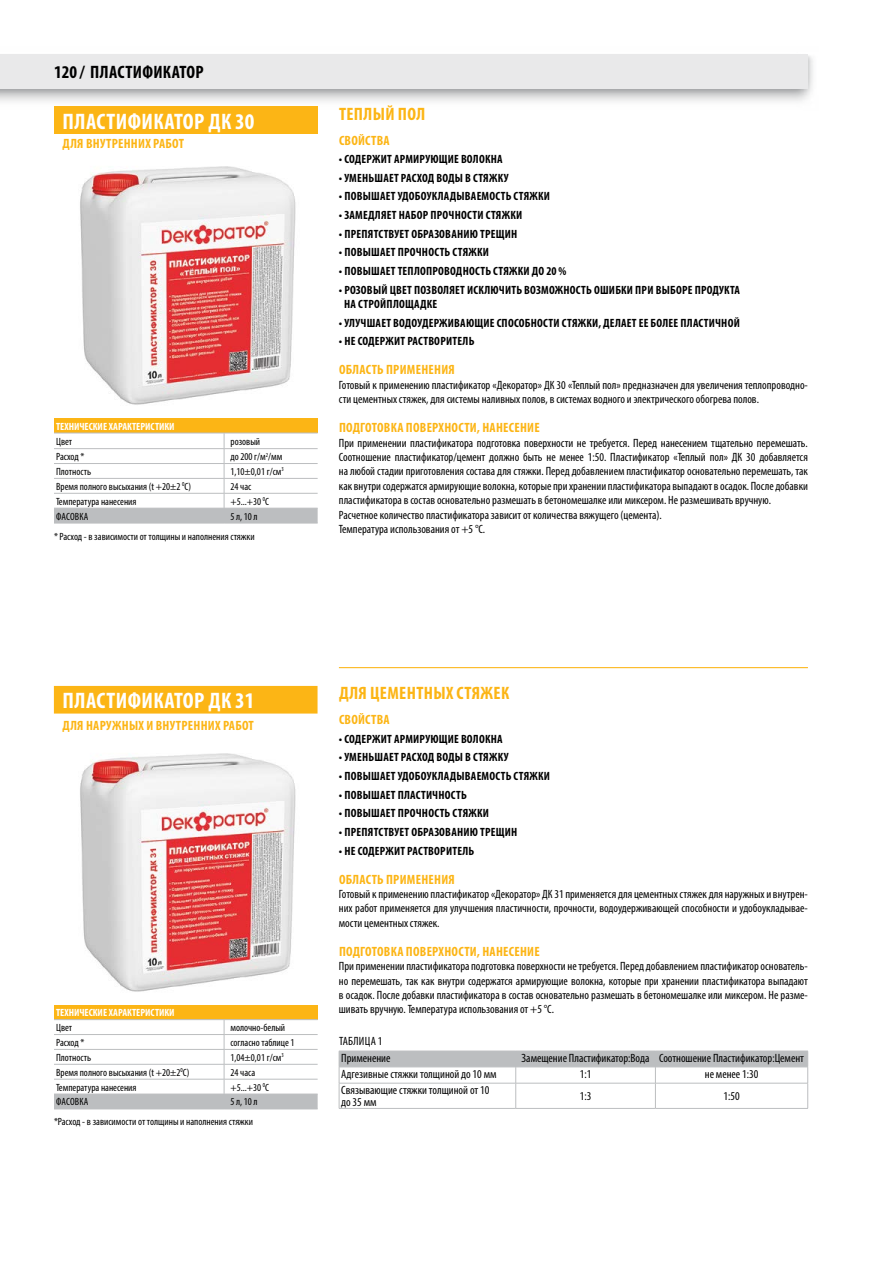
<style>
.page{position:relative;width:893px;height:1263px;background:#fff}
.page>*{position:absolute;margin:0;border:0;box-sizing:border-box;transform-origin:0 0}
.t1{font:700 condensed 22.5px "Myriad Pro";letter-spacing:.02em;color:#fff}
.t2{font:700 condensed 18px "Myriad Pro";letter-spacing:.02em;color:#fcb515}
.t3{font:700 condensed 18px "Myriad Pro";letter-spacing:.02em;color:#000}
.t4{font:700 condensed 13.5px "Myriad Pro";letter-spacing:.02em;color:#fcb515}
.t5{font:condensed 12px/14.4px "Myriad Pro";color:#000}
.t6{font:700 condensed 12px/14.4px "Myriad Pro";letter-spacing:.02em;color:#000}
.t7{font:condensed 10.5px "Myriad Pro";color:#000}
.t8{font:700 condensed 10.5px "Myriad Pro";letter-spacing:.015em;color:#fff}
</style>
<div class="page">
<div style="left:0;top:54px;width:808px;height:34px;background:#e9e9ea"></div>
<svg style="left:339px;top:1051px;width:469px;height:57px"></svg>
<hr style="left:339px;top:1108px;width:177px;height:1px;background:#bcbec0">
<hr style="left:516px;top:1108px;width:139px;height:1px;background:#bcbec0">
<hr style="left:655px;top:1108px;width:153px;height:1px;background:#bcbec0">
<img style="left:80px;top:166px;width:216px;height:239px">
<img style="left:80px;top:753px;width:216px;height:239px">
<div style="left:54px;top:418px;width:264px;height:15px;background:#fcb515"></div>
<svg style="left:54px;top:433px;width:264px;height:90px"></svg>
<hr style="left:54px;top:523px;width:170px;height:1px;background:#bcbec0">
<hr style="left:224px;top:523px;width:94px;height:1px;background:#bcbec0">
<hr style="left:224px;top:448px;width:94px;height:1px;background:#bcbec0">
<div style="left:54px;top:1005px;width:264px;height:15px;background:#fcb515"></div>
<hr style="left:54px;top:1019px;width:170px;height:1px;background:#bcbec0">
<hr style="left:224px;top:1019px;width:94px;height:1px;background:#bcbec0">
<svg style="left:54px;top:1020px;width:264px;height:89px"></svg>
<hr style="left:54px;top:1109px;width:170px;height:1px;background:#bcbec0">
<hr style="left:224px;top:1109px;width:94px;height:1px;background:#bcbec0">
<hr style="left:224px;top:1034px;width:94px;height:1px;background:#bcbec0">
<div style="left:54px;top:686px;width:264px;height:27px;background:#fcb515"></div>
<div style="left:54px;top:106px;width:264px;height:28px;background:#fcb515"></div>
<hr style="left:339px;top:667px;width:469px;height:1px;background:#fcb515">
<h2 class="t3" style="left:54px;top:61px;width:151px">120 / ПЛаСТИФИКАТОР</h2>
<h1 class="t1" style="left:63px;top:107px;width:91px">ПЛАСТИ ФИКАТОР</h1>
<h1 class="t1" style="left:209px;top:107px;width:47px">дк 30</h1>
<p class="t4" style="left:63px;top:135px;width:123px">для внутренних работ</p>
<p class="t8" style="left:56px;top:419px;width:6px">ТЕХНИЧЕ</p>
<p class="t8" style="left:89px;top:419px;width:26px">СКИЕ ХАРАКТЕРИ</p>
<p class="t8" style="left:151px;top:419px;width:11px">СТИКИ</p>
<p class="t7" style="left:56px;top:435px;width:18px">Цвет</p>
<p class="t7" style="left:230px;top:435px;width:31px">розовый</p>
<p class="t7" style="left:56px;top:450px;width:30px">Расход *</p>
<p class="t7" style="left:230px;top:450px;width:54px">до 200 г/м<sup>2</sup>/мм</p>
<p class="t7" style="left:56px;top:465px;width:37px">Плотность</p>
<p class="t7" style="left:230px;top:465px;width:55px">1,10±0,01 г/см<sup>3</sup></p>
<p class="t7" style="left:56px;top:480px;width:136px">Время полного высыхания (t +20±2 <sup>0</sup>С)</p>
<p class="t7" style="left:230px;top:480px;width:22px">24 час</p>
<p class="t7" style="left:56px;top:495px;width:82px">Температура нанесения</p>
<p class="t7" style="left:230px;top:495px;width:40px">+5...+30 <sup>0</sup>С</p>
<p class="t7" style="left:56px;top:510px;width:34px">Фасовка</p>
<p class="t7" style="left:230px;top:510px;width:29px">5 л, 10 л</p>
<p class="t7" style="left:54px;top:530px;width:202px">* Расход - в зависимости от толщины и наполнения стяжки</p>
<h2 class="t2" style="left:339px;top:103px;width:88px">ТЕПЛЫЙ ПОЛ</h2>
<p class="t4" style="left:339px;top:132px;width:52px">СВОЙСТВА</p>
<p class="t6" style="left:339px;top:152px;width:165px">• Содержит армирующие волокна</p>
<p class="t6" style="left:339px;top:170px;width:171px">• Уменьшает расход воды в стяжку</p>
<p class="t6" style="left:339px;top:189px;width:213px">• Повышает удобоукладываемость стяжки</p>
<p class="t6" style="left:339px;top:208px;width:185px">• Замедляет набор прочности стяжки</p>
<p class="t6" style="left:339px;top:226px;width:180px">• Препятствует образованию трещин</p>
<p class="t6" style="left:339px;top:245px;width:152px">• Повышает прочность стяжки</p>
<p class="t6" style="left:339px;top:264px;width:229px">• Повышает теплопроводность стяжки до 20 %</p>
<p class="t6" style="left:344px;top:282px;width:397px;text-indent:-5px">• Розовый цвет позволяет исключить возможность ошибки при выборе продукта на стройплощадке</p>
<p class="t6" style="left:339px;top:315px;width:402px">• Улучшает водоудерживающие способности стяжки, делает ее более пластичной</p>
<p class="t6" style="left:339px;top:334px;width:137px">• Не содержит растворитель</p>
<p class="t4" style="left:339px;top:361px;width:8px">ОБЛА</p>
<p class="t4" style="left:366px;top:361px;width:36px">СТЬ ПРИМЕНЕНИЯ</p>
<p class="t5" style="left:339px;top:377px;width:471px">Готовый к применению пластификатор «Декоратор» ДК 30 «Теплый пол» предназначен для увеличения теплопроводно&shy;сти цементных стяжек, для системы наливных полов, в системах водного и электрического обогрева полов.</p>
<p class="t4" style="left:339px;top:419px;width:151px">Подготовка поверхности, НАНЕ</p>
<p class="t4" style="left:509px;top:419px;width:13px">СЕНИЕ</p>
<p class="t5" style="left:339px;top:435px;width:471px">При применении пластификатора подготовка поверхности не требуется. Перед нанесением тщательно перемешать.<br>Соотношение пластификатор/цемент должно быть не менее 1:50. Пластификатор «Теплый пол» ДК 30 добавляется на любой стадии приготовления состава для стяжки. Перед добавлением пластификатор основательно перемешать, так как внутри содержатся армирующие волокна, которые при хранении пластификатора выпадают в осадок. После добавки пластификатора в состав основательно размешать в бетономешалке или миксером. Не размешивать вручную.<br>Расчетное количество пластификатора зависит от количества вяжущего (цемента).<br>Температура использования от +5 °С.</p>
<h1 class="t1" style="left:63px;top:687px;width:91px">ПЛАСТИ ФИКАТОР</h1>
<h1 class="t1" style="left:209px;top:687px;width:47px">дк 31</h1>
<p class="t4" style="left:63px;top:717px;width:193px">для наружных и внутренних работ</p>
<p class="t8" style="left:56px;top:1006px;width:6px">ТЕХНИЧЕ</p>
<p class="t8" style="left:89px;top:1006px;width:26px">СКИЕ ХАРАКТЕРИ</p>
<p class="t8" style="left:151px;top:1006px;width:11px">СТИКИ</p>
<p class="t7" style="left:56px;top:1021px;width:18px">Цвет</p>
<p class="t7" style="left:230px;top:1021px;width:56px">молочно-белый</p>
<p class="t7" style="left:56px;top:1036px;width:30px">Расход *</p>
<p class="t7" style="left:230px;top:1036px;width:66px">согласно таблице 1</p>
<p class="t7" style="left:56px;top:1051px;width:37px">Плотность</p>
<p class="t7" style="left:230px;top:1051px;width:55px">1,04±0,01 г/см<sup>3</sup></p>
<p class="t7" style="left:56px;top:1066px;width:135px">Время полного высыхания (t +20±2<sup>0</sup>С)</p>
<p class="t7" style="left:230px;top:1066px;width:26px">24 часа</p>
<p class="t7" style="left:56px;top:1081px;width:82px">Температура нанесения</p>
<p class="t7" style="left:230px;top:1081px;width:40px">+5...+30 <sup>0</sup>С</p>
<p class="t7" style="left:56px;top:1095px;width:34px">Фасовка</p>
<p class="t7" style="left:230px;top:1095px;width:29px">5 л, 10 л</p>
<p class="t7" style="left:54px;top:1115px;width:201px">*Расход - в зависимости от толщины и наполнения стяжки</p>
<h2 class="t2" style="left:339px;top:682px;width:172px">для цементных стяжек</h2>
<p class="t4" style="left:339px;top:711px;width:52px">СВОЙСТВА</p>
<p class="t6" style="left:339px;top:731px;width:165px">• Содержит армирующие волокна</p>
<p class="t6" style="left:339px;top:750px;width:171px">• Уменьшает расход воды в стяжку</p>
<p class="t6" style="left:339px;top:769px;width:213px">• Повышает удобоукладываемость стяжки</p>
<p class="t6" style="left:339px;top:787px;width:129px">• Повышает пластичность</p>
<p class="t6" style="left:339px;top:806px;width:152px">• Повышает прочность стяжки</p>
<p class="t6" style="left:339px;top:824px;width:180px">• Препятствует образованию трещин</p>
<p class="t6" style="left:339px;top:843px;width:137px">• Не содержит растворитель</p>
<p class="t4" style="left:339px;top:871px;width:8px">ОБЛА</p>
<p class="t4" style="left:366px;top:871px;width:36px">СТЬ ПРИМЕНЕНИЯ</p>
<p class="t5" style="left:339px;top:887px;width:471px;text-align:justify">Готовый к применению пластификатор «Декоратор» ДК 31 применяется для цементных стяжек для наружных и внутрен&shy;них работ применяется для улучшения пластичности, прочности, водоудерживающей способности и удобоукладывае&shy;мости цементных стяжек.</p>
<p class="t4" style="left:339px;top:943px;width:151px">Подготовка поверхности, НАНЕ</p>
<p class="t4" style="left:509px;top:943px;width:13px">СЕНИЕ</p>
<p class="t5" style="left:339px;top:959px;width:470px;text-align:justify">При применении пластификатора подготовка поверхности не требуется. Перед добавлением пластификатор основатель&shy;но перемешать, так как внутри содержатся армирующие волокна, которые при хранении пластификатора выпадают в осадок. После добавки пластификатора в состав основательно размешать в бетономешалке или миксером. Не разме&shy;шивать вручную. Температура использования от +5 °С.</p>
<p class="t5" style="left:339px;top:1032px;width:53px;line-height:17.2px">Таблица 1<br>Применение</p>
<p class="t5" style="left:522px;top:1051px;width:284px">Замещение Пластификатор:Вода Соотношение Пластификатор:Цемент</p>
<p class="t5" style="left:341px;top:1067px;width:157px">Адгезивные стяжки толщиной до 10 мм</p>
<p class="t5" style="left:580px;top:1067px;width:13px">1:1</p>
<p class="t5" style="left:705px;top:1067px;width:55px">не менее 1:30</p>
<p class="t5" style="left:341px;top:1084px;width:150px;line-height:12px">Связывающие стяжки толщиной от 10 до 35 мм</p>
<p class="t5" style="left:580px;top:1089px;width:13px">1:3</p>
<p class="t5" style="left:723px;top:1089px;width:18px">1:50</p>
</div>
